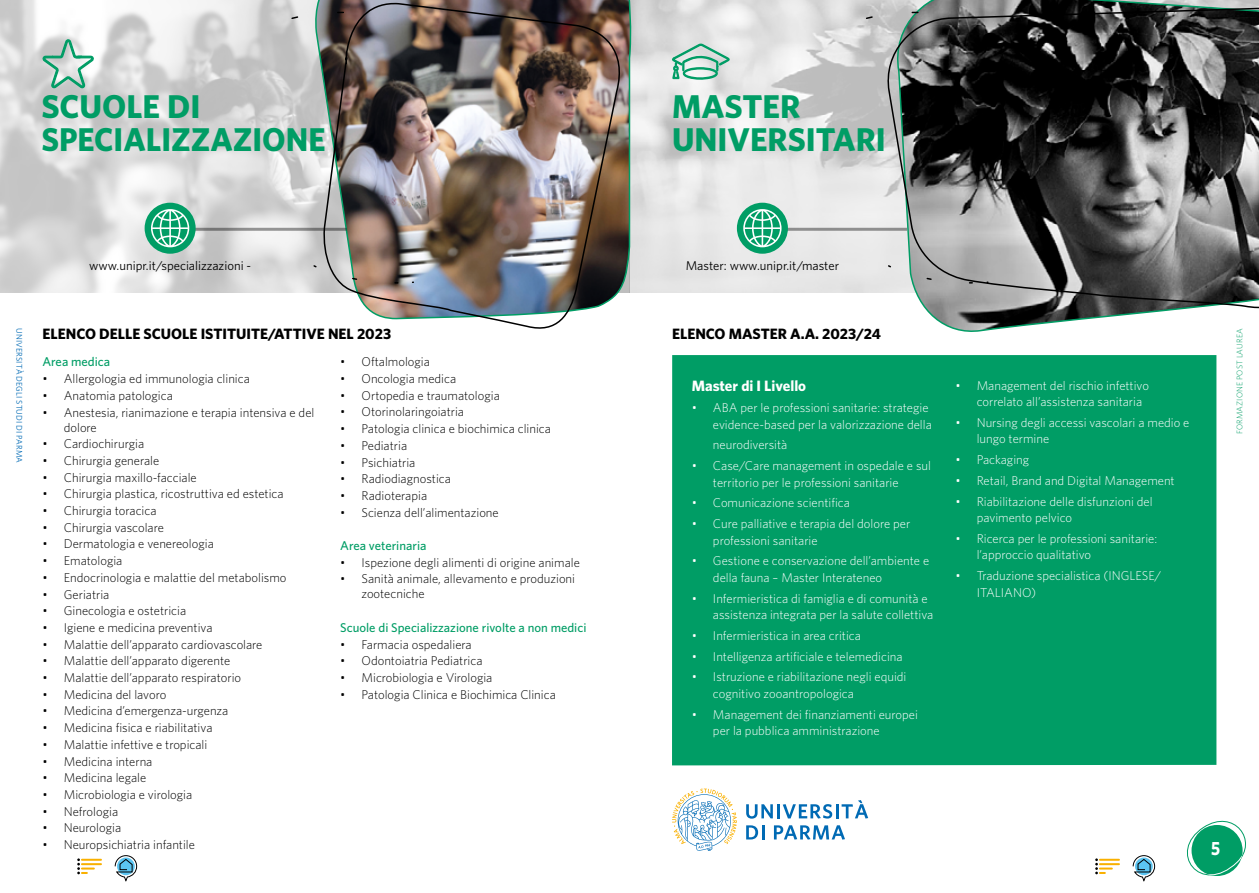
<style>
.page{position:relative;width:1259px;height:893px;background:#fff}
.page>*{position:absolute;margin:0;border:0;box-sizing:border-box;transform-origin:0 0}
.t1{font:700 33px/33px "Whitney";color:#009d65}
.t2{font:700 19.2px "Whitney";color:#fff;scale:.85 1}
.t3{font:700 15px "Whitney";color:#000}
.t4{font:700 15px "Whitney";color:#fff}
.testo_rientrato{font:300 12.75px/15px "Whitney";color:#000}
.testo_rientrato-2{font:300 12.75px/16.5px "Whitney";color:#fff}
.t5{font:500 12.75px "Whitney";color:#009d65}
.t6{font:12.75px "Whitney";color:#000}
.t7{font:8.25px "Whitney";letter-spacing:.01em;color:#006ab4}
.t8{font:300 8.25px "Whitney";letter-spacing:.01em;color:#009d65}
</style>
<div class="page">
<div style="left:672px;top:355px;width:544px;height:410px;background:#009d65"></div>
<img style="left:0;top:0;width:890px;height:292px">
<svg style="left:311px;top:0;width:323px;height:293px;background:#b2bfb9"></svg>
<img style="left:323px;top:0;width:304px;height:329px">
<svg style="left:890px;top:0;width:369px;height:332px"></svg>
<svg style="left:881px;top:6px;width:378px;height:306px;background:#565757"></svg>
<svg style="left:746px;top:804px;width:86px;height:15px"></svg>
<hr style="left:835px;top:804px;width:3px;height:14px;background:#006ab4">
<svg style="left:841px;top:800px;width:27px;height:18px"></svg>
<svg style="left:746px;top:825px;width:12px;height:14px"></svg>
<hr style="left:761px;top:825px;width:3px;height:14px;background:#006ab4">
<svg style="left:774px;top:825px;width:71px;height:15px"></svg>
<svg style="left:672px;top:789px;width:65px;height:61px"></svg>
<hr style="left:749px;top:228px;width:158px;height:3px;background:#000">
<div style="left:737px;top:203px;width:51px;height:51px;background:#009d65;border-radius:50%"></div>
<svg style="left:743px;top:209px;width:38px;height:38px"></svg>
<hr style="left:175px;top:228px;width:172px;height:3px;background:#000">
<div style="left:145px;top:203px;width:51px;height:51px;background:#009d65;border-radius:50%"></div>
<svg style="left:151px;top:209px;width:38px;height:38px"></svg>
<svg style="left:42px;top:39px;width:53px;height:53px"></svg>
<svg style="left:671px;top:43px;width:59px;height:45px"></svg>
<svg style="left:865px;top:11px;width:54px;height:9px"></svg>
<svg style="left:886px;top:259px;width:144px;height:25px;background:#b0b1b1"></svg>
<svg style="left:290px;top:11px;width:55px;height:9px"></svg>
<svg style="left:312px;top:264px;width:103px;height:20px;background:#ab9e95"></svg>
<svg style="left:1187px;top:820px;width:59px;height:56px"></svg>
<svg style="left:115px;top:855px;width:22px;height:27px"></svg>
<svg style="left:77px;top:858px;width:24px;height:16px"></svg>
<svg style="left:1132px;top:855px;width:23px;height:27px"></svg>
<svg style="left:1095px;top:858px;width:24px;height:16px"></svg>
<p class="t1" style="left:41px;top:89px;width:285px">SCUOLE DI<br>SPECIALIZZAZIONE</p>
<p class="t1" style="left:672px;top:89px;width:215px">MASTER<br>UNIVERSITARI</p>
<p class="t6" style="left:89px;top:258px;width:164px">www.unipr.it/specializzazioni -</p>
<p class="t6" style="left:685px;top:258px;width:155px">Master: www.unipr.it/master</p>
<p class="t3" style="left:43px;top:325px;width:350px">ELENCO DELLE SCUOLE ISTITUITE/ATTIVE NEL 2023</p>
<p class="t3" style="left:672px;top:325px;width:210px">ELENCO MASTER A.A. 2023/24</p>
<p class="t7" style="left:24px;top:328px;width:136px;rotate:90deg">UNIVERSITÀ DEGLI STUDI DI PARMA</p>
<p class="t8" style="left:1235px;top:434px;width:107px;rotate:-90deg">FORMAZIONE POST LAUREA</p>
<p class="testo_rientrato" style="left:340px;top:354px;width:91px">• Oftalmologia</p>
<p class="testo_rientrato" style="left:340px;top:371px;width:117px">• Oncologia medica</p>
<p class="testo_rientrato" style="left:340px;top:388px;width:161px">• Ortopedia e traumatologia</p>
<p class="testo_rientrato" style="left:340px;top:404px;width:125px">• Otorinolaringoiatria</p>
<p class="testo_rientrato" style="left:340px;top:421px;width:212px">• Patologia clinica e biochimica clinica</p>
<p class="testo_rientrato" style="left:340px;top:438px;width:68px">• Pediatria</p>
<p class="testo_rientrato" style="left:340px;top:454px;width:77px">• Psichiatria</p>
<p class="testo_rientrato" style="left:340px;top:471px;width:112px">• Radiodiagnostica</p>
<p class="testo_rientrato" style="left:340px;top:488px;width:88px">• Radioterapia</p>
<p class="testo_rientrato" style="left:340px;top:504px;width:160px">• Scienza dell’alimentazione</p>
<p class="t5" style="left:340px;top:538px;width:88px">Area veterinaria</p>
<p class="testo_rientrato" style="left:340px;top:555px;width:241px">• Ispezione degli alimenti di origine animale</p>
<p class="testo_rientrato" style="left:361px;top:571px;width:215px;text-indent:-21px">• Sanità animale, allevamento e produzioni zootecniche</p>
<p class="t5" style="left:340px;top:620px;width:248px">Scuole di Specializzazione rivolte a non medici</p>
<p class="testo_rientrato" style="left:340px;top:636px;width:133px">• Farmacia ospedaliera</p>
<p class="testo_rientrato" style="left:340px;top:653px;width:144px">• Odontoiatria Pediatrica</p>
<p class="testo_rientrato" style="left:340px;top:670px;width:154px">• Microbiologia e Virologia</p>
<p class="testo_rientrato" style="left:340px;top:686px;width:217px">• Patologia Clinica e Biochimica Clinica</p>
<p class="t5" style="left:43px;top:354px;width:69px">Area medica</p>
<p class="testo_rientrato" style="left:43px;top:371px;width:209px">• Allergologia ed immunologia clinica</p>
<p class="testo_rientrato" style="left:43px;top:388px;width:132px">• Anatomia patologica</p>
<p class="testo_rientrato" style="left:64px;top:404px;width:252px;text-indent:-21px">• Anestesia, rianimazione e terapia intensiva e del dolore</p>
<p class="testo_rientrato" style="left:43px;top:436px;width:103px">• Cardiochirurgia</p>
<p class="testo_rientrato" style="left:43px;top:453px;width:118px">• Chirurgia generale</p>
<p class="testo_rientrato" style="left:43px;top:469px;width:156px">• Chirurgia maxillo-facciale</p>
<p class="testo_rientrato" style="left:43px;top:486px;width:243px">• Chirurgia plastica, ricostruttiva ed estetica</p>
<p class="testo_rientrato" style="left:43px;top:503px;width:115px">• Chirurgia toracica</p>
<p class="testo_rientrato" style="left:43px;top:520px;width:123px">• Chirurgia vascolare</p>
<p class="testo_rientrato" style="left:43px;top:536px;width:173px">• Dermatologia e venereologia</p>
<p class="testo_rientrato" style="left:43px;top:553px;width:81px">• Ematologia</p>
<p class="testo_rientrato" style="left:43px;top:570px;width:245px">• Endocrinologia e malattie del metabolismo</p>
<p class="testo_rientrato" style="left:43px;top:586px;width:68px">• Geriatria</p>
<p class="testo_rientrato" style="left:43px;top:603px;width:145px">• Ginecologia e ostetricia</p>
<p class="testo_rientrato" style="left:43px;top:620px;width:171px">• Igiene e medicina preventiva</p>
<p class="testo_rientrato" style="left:43px;top:636px;width:221px">• Malattie dell’apparato cardiovascolare</p>
<p class="testo_rientrato" style="left:43px;top:653px;width:189px">• Malattie dell’apparato digerente</p>
<p class="testo_rientrato" style="left:43px;top:670px;width:200px">• Malattie dell’apparato respiratorio</p>
<p class="testo_rientrato" style="left:43px;top:687px;width:125px">• Medicina del lavoro</p>
<p class="testo_rientrato" style="left:43px;top:703px;width:187px">• Medicina d’emergenza-urgenza</p>
<p class="testo_rientrato" style="left:43px;top:720px;width:171px">• Medicina fisica e riabilitativa</p>
<p class="testo_rientrato" style="left:43px;top:737px;width:166px">• Malattie infettive e tropicali</p>
<p class="testo_rientrato" style="left:43px;top:753px;width:111px">• Medicina interna</p>
<p class="testo_rientrato" style="left:43px;top:770px;width:105px">• Medicina legale</p>
<p class="testo_rientrato" style="left:43px;top:787px;width:151px">• Microbiologia e virologia</p>
<p class="testo_rientrato" style="left:43px;top:803px;width:77px">• Nefrologia</p>
<p class="testo_rientrato" style="left:43px;top:820px;width:80px">• Neurologia</p>
<p class="testo_rientrato" style="left:43px;top:837px;width:154px">• Neuropsichiatria infantile</p>
<p class="testo_rientrato-2" style="left:976px;top:377px;width:174px;text-indent:-21px">• Management del rischio infettivo correlato all’assistenza sanitaria</p>
<p class="testo_rientrato-2" style="left:976px;top:414px;width:214px;text-indent:-21px">• Nursing degli accessi vascolari a medio e lungo termine</p>
<p class="testo_rientrato-2" style="left:955px;top:451px;width:75px">• Packaging</p>
<p class="testo_rientrato-2" style="left:955px;top:472px;width:221px">• Retail, Brand and Digital Management</p>
<p class="testo_rientrato-2" style="left:976px;top:493px;width:177px;text-indent:-21px">• Riabilitazione delle disfunzioni del pavimento pelvico</p>
<p class="testo_rientrato-2" style="left:976px;top:530px;width:182px;text-indent:-21px">• Ricerca per le professioni sanitarie: l’approccio qualitativo</p>
<p class="testo_rientrato-2" style="left:976px;top:567px;width:186px;text-indent:-21px">• Traduzione specialistica (INGLESE/<br>ITALIANO)</p>
<p class="t4" style="left:691px;top:377px;width:116px">Master di I Livello</p>
<p class="testo_rientrato-2" style="left:691px;top:399px;width:242px;text-align:right">• ABA per le professioni sanitarie: strategie evidence-based per la valorizzazione della</p>
<p class="testo_rientrato-2" style="left:713px;top:436px;width:76px">neurodiversità</p>
<p class="testo_rientrato-2" style="left:713px;top:457px;width:220px;text-indent:-21px">• Case/Care management in ospedale e sul territorio per le professioni sanitarie</p>
<p class="testo_rientrato-2" style="left:691px;top:494px;width:160px">• Comunicazione scientifica</p>
<p class="testo_rientrato-2" style="left:713px;top:515px;width:199px;text-indent:-21px">• Cure palliative e terapia del dolore per professioni sanitarie</p>
<p class="testo_rientrato-2" style="left:713px;top:553px;width:218px;text-indent:-21px">• Gestione e conservazione dell’ambiente e della fauna – Master Interateneo</p>
<p class="testo_rientrato-2" style="left:713px;top:590px;width:222px;text-indent:-21px">• Infermieristica di famiglia e di comunità e assistenza integrata per la salute collettiva</p>
<p class="testo_rientrato-2" style="left:691px;top:627px;width:171px">• Infermieristica in area critica</p>
<p class="testo_rientrato-2" style="left:691px;top:648px;width:212px">• Intelligenza artificiale e telemedicina</p>
<p class="testo_rientrato-2" style="left:713px;top:669px;width:195px;text-indent:-21px">• Istruzione e riabilitazione negli equidi cognitivo zooantropologica</p>
<p class="testo_rientrato-2" style="left:713px;top:706px;width:206px;text-indent:-21px">• Management dei finanziamenti europei per la pubblica amministrazione</p>
<h2 class="t2" style="left:1211px;top:837px;width:12px">5</h2>
</div>
